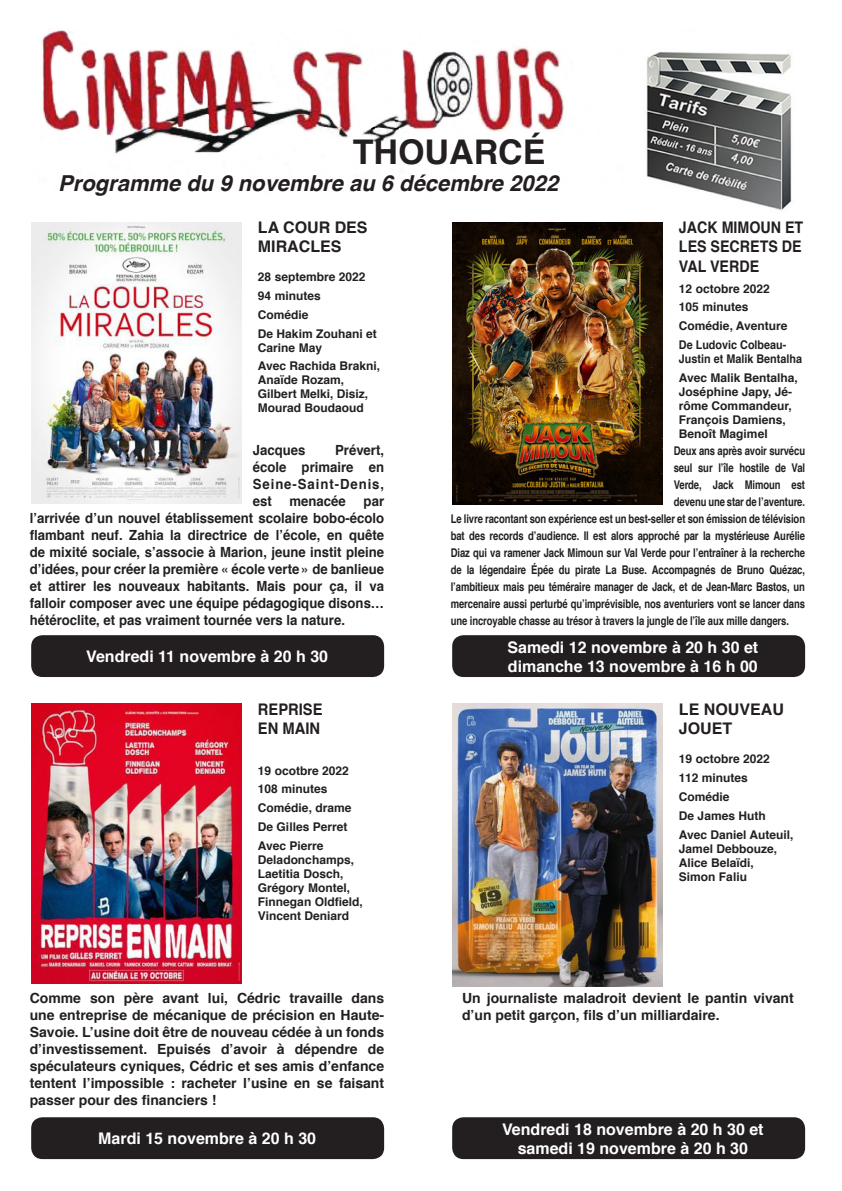
<style>
.page{position:relative;width:842px;height:1191px;background:#fff}
.page>*{position:absolute;margin:0;border:0;box-sizing:border-box;transform-origin:0 0}
.t1{font:700 34px "Helvetica";color:#231f20}
.t2{font:italic 700 22px "Helvetica";color:#231f20}
.t3{font:700 16px "Helvetica";color:#fff}
.t4{font:700 16px/19.2px "Helvetica";color:#231f20;text-align:justify;scale:.89 1}
.t5{font:700 16px/19.2px "Helvetica";color:#231f20}
.t6{font:700 16px "Helvetica";color:#231f20;scale:.92 1}
.t7{font:700 14px/17px "Helvetica";color:#231f20;text-align:justify;scale:.94 1}
.t8{font:700 14px/17px "Helvetica";color:#231f20;text-align:justify}
.t9{font:700 12px "Helvetica";letter-spacing:-.01em;color:#231f20;scale:.79 1}
.t10{font:700 12px/14px "Helvetica";letter-spacing:-.01em;color:#231f20}
.t11{font:700 12px/14px "Helvetica";letter-spacing:-.01em;color:#231f20;scale:.9 1}
</style>
<div class="page">
<img style="left:42px;top:29px;width:750px;height:181px">
<div style="left:31px;top:635px;width:353px;height:42px;background:#231f20;border-radius:11px"></div>
<div style="left:452px;top:635px;width:353px;height:42px;background:#231f20;border-radius:11px"></div>
<div style="left:31px;top:1117px;width:353px;height:42px;background:#231f20;border-radius:11px"></div>
<div style="left:452px;top:1117px;width:353px;height:42px;background:#231f20;border-radius:11px"></div>
<img style="left:31px;top:223px;width:210px;height:280px">
<img style="left:452px;top:223px;width:210px;height:281px">
<img style="left:31px;top:703px;width:210px;height:281px">
<img style="left:452px;top:703px;width:210px;height:283px">
<p class="t1" style="left:353px;top:125px;width:194px">THOUARCÉ</p>
<p class="t2" style="left:58px;top:165px;width:502px">Programme du 9 novembre au 6 décembre 2022</p>
<p class="t5" style="left:258px;top:218px;width:111px">LA COUR DES<br>MIRACLES</p>
<p class="t4" style="left:679px;top:218px;width:141px">JACK MIMOUN ET LES SECRETS DE VAL VERDE</p>
<p class="t10" style="left:258px;top:270px;width:109px">28 septembre 2022</p>
<p class="t10" style="left:258px;top:289px;width:64px">94 minutes</p>
<p class="t10" style="left:258px;top:308px;width:52px">Comédie</p>
<p class="t10" style="left:258px;top:326px;width:120px">De Hakim Zouhani et<br>Carine May</p>
<p class="t10" style="left:258px;top:359px;width:124px">Avec Rachida Brakni,<br>Anaïde Rozam,</p>
<p class="t10" style="left:258px;top:387px;width:112px">Gilbert Melki, Disiz,<br>Mourad Boudaoud</p>
<p class="t10" style="left:679px;top:281px;width:92px">12 octobre 2022</p>
<p class="t10" style="left:679px;top:300px;width:71px">105 minutes</p>
<p class="t10" style="left:679px;top:319px;width:110px">Comédie, Aventure</p>
<p class="t11" style="left:679px;top:338px;width:138px">De Ludovic Colbeau-<br>Justin et Malik Bentalha</p>
<p class="t10" style="left:679px;top:371px;width:120px">Avec Malik Bentalha,<br>Joséphine Japy, Jé&shy;rôme Commandeur,<br>François Damiens,<br>Benoît Magimel</p>
<p class="t7" style="left:253px;top:442px;width:141px;text-indent:82px">Prévert, école primaire en Seine-Saint-Denis, est</p>
<p class="t7" style="left:253px;top:442px;width:58px">Jacques</p>
<p class="t7" style="left:290px;top:493px;width:61px">menacée</p>
<p class="t7" style="left:30px;top:493px;width:378px;text-indent:334px">par l’arrivée d’un nouvel établissement scolaire bobo-écolo flambant neuf. Zahia la directrice de l’école, en quête de mixité sociale, s’associe à Marion, jeune instit pleine d’idées, pour créer la première « école verte » de banlieue et attirer les nouveaux habitants. Mais pour ça, il va falloir composer avec une équipe pédagogique disons… hétéroclite, et pas vraiment tournée vers la nature.</p>
<p class="t3" style="left:86px;top:643px;width:243px">Vendredi 11 novembre à 20 h 30</p>
<p class="t6" style="left:258px;top:696px;width:72px">REPRISE</p>
<p class="t6" style="left:258px;top:716px;width:69px">EN MAIN</p>
<p class="t10" style="left:258px;top:763px;width:92px">19 ocotbre 2022</p>
<p class="t10" style="left:258px;top:782px;width:71px">108 minutes</p>
<p class="t10" style="left:258px;top:801px;width:95px">Comédie, drame</p>
<p class="t10" style="left:258px;top:820px;width:91px">De Gilles Perret</p>
<p class="t10" style="left:258px;top:838px;width:106px">Avec Pierre<br>Deladonchamps,<br>Laetitia Dosch,<br>Grégory Montel,<br>Finnegan Oldfield,<br>Vincent Deniard</p>
<p class="t9" style="left:674px;top:441px;width:168px">Deux ans après avoir survécu</p>
<p class="t9" style="left:674px;top:458px;width:168px">seul sur l’île hostile de Val</p>
<p class="t9" style="left:674px;top:475px;width:168px">Verde, Jack Mimoun est</p>
<p class="t9" style="left:674px;top:492px;width:168px">devenu une star de l’aventure.</p>
<p class="t9" style="left:451px;top:509px;width:450px">Le livre racontant son expérience est un best-seller et son émission de télévision</p>
<p class="t9" style="left:451px;top:526px;width:450px">bat des records d’audience. Il est alors approché par la mystérieuse Aurélie</p>
<p class="t9" style="left:451px;top:543px;width:450px">Diaz qui va ramener Jack Mimoun sur Val Verde pour l’entraîner à la recherche</p>
<p class="t9" style="left:451px;top:560px;width:450px">de la légendaire Épée du pirate La Buse. Accompagnés de Bruno Quézac,</p>
<p class="t9" style="left:451px;top:577px;width:450px">l’ambitieux mais peu téméraire manager de Jack, et de Jean-Marc Bastos, un</p>
<p class="t9" style="left:451px;top:594px;width:450px">mercenaire aussi perturbé qu’imprévisible, nos aventuriers vont se lancer dans</p>
<p class="t9" style="left:451px;top:611px;width:430px">une incroyable chasse au trésor à travers la jungle de l’île aux mille dangers.</p>
<p class="t3" style="left:507px;top:634px;width:252px">Samedi 12 novembre à 20 h 30 et</p>
<p class="t3" style="left:508px;top:653px;width:251px">dimanche 13 novembre à 16 h 00</p>
<p class="t5" style="left:679px;top:700px;width:106px">LE NOUVEAU<br>JOUET</p>
<p class="t10" style="left:679px;top:752px;width:92px">19 octobre 2022</p>
<p class="t10" style="left:679px;top:771px;width:70px">112 minutes</p>
<p class="t10" style="left:679px;top:790px;width:52px">Comédie</p>
<p class="t10" style="left:679px;top:808px;width:88px">De James Huth</p>
<p class="t10" style="left:679px;top:827px;width:116px">Avec Daniel Auteuil,<br>Jamel Debbouze,</p>
<p class="t10" style="left:679px;top:855px;width:76px">Alice Belaïdi,</p>
<p class="t10" style="left:679px;top:869px;width:70px">Simon Faliu</p>
<p class="t8" style="left:30px;top:989px;width:356px">Comme son père avant lui, Cédric travaille dans une entreprise de mécanique de précision en Haute-Savoie. L’usine doit être de nouveau cédée à un fonds d’investissement. Epuisés d’avoir à dépendre de spéculateurs cyniques, Cédric et ses amis d’enfance tentent l’impossible : racheter l’usine en se faisant passer pour des financiers !</p>
<p class="t8" style="left:462px;top:989px;width:333px">Un journaliste maladroit devient le pantin vivant d’un petit garçon, fils d’un milliardaire.</p>
<p class="t3" style="left:98px;top:1125px;width:219px">Mardi 15 novembre à 20 h 30</p>
<p class="t3" style="left:502px;top:1116px;width:263px">Vendredi 18 novembre à 20 h 30 et</p>
<p class="t3" style="left:518px;top:1135px;width:232px">samedi 19 novembre à 20 h 30</p>
</div>
